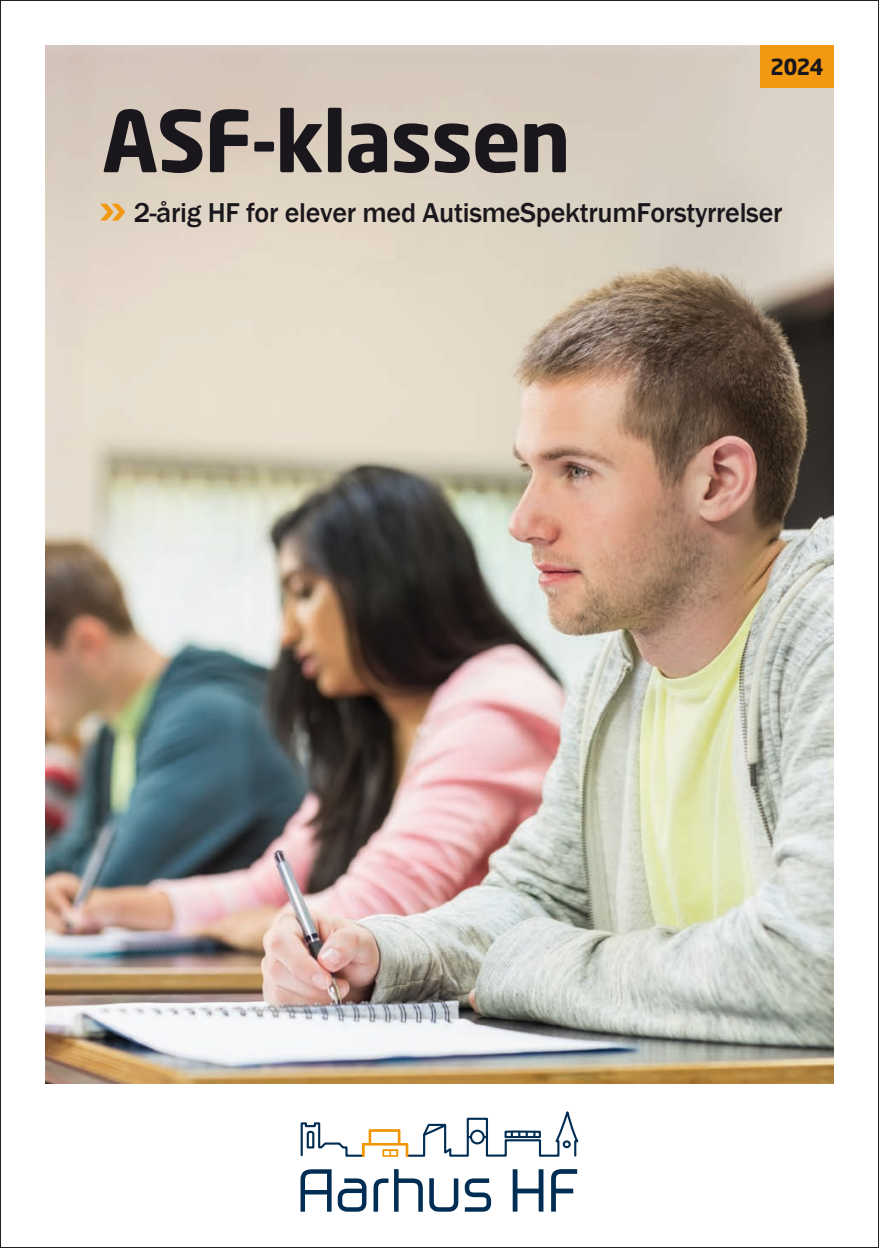
<style>
.page{position:relative;width:879px;height:1248px;background:#fff}
.page>*{position:absolute;margin:0;border:0;box-sizing:border-box;transform-origin:0 0}
.t1{font:700 84px "Neo Sans";letter-spacing:-.02em;color:#1a171c}
.t2{font:500 28px "Franklin Gothic";letter-spacing:-.01em;color:#1a171c}
.t3{font:700 22px "Neo Sans";color:#1a171c}
.s1{font-family:"Neo Sans";font-weight:700;font-size:38px;color:#f39911}
</style>
<div class="page">
<img style="left:45px;top:45px;width:788px;height:1038px">
<div style="left:760px;top:45px;width:73px;height:43px;background:#f39911"></div>
<svg style="left:338px;top:1178px;width:28px;height:33px"></svg>
<svg style="left:373px;top:1178px;width:15px;height:33px"></svg>
<svg style="left:394px;top:1169px;width:29px;height:42px"></svg>
<svg style="left:300px;top:1169px;width:32px;height:42px"></svg>
<svg style="left:465px;top:1178px;width:26px;height:33px"></svg>
<svg style="left:429px;top:1178px;width:29px;height:33px"></svg>
<svg style="left:551px;top:1169px;width:26px;height:42px"></svg>
<svg style="left:513px;top:1169px;width:30px;height:42px"></svg>
<svg style="left:300px;top:1112px;width:279px;height:45px"></svg>
<p class="t1" style="left:102px;top:87px;width:470px">ASF-klassen</p>
<p class="t3" style="left:770px;top:53px;width:55px">2024</p>
<p class="t2" style="left:99px;top:195px;width:684px"><span class="s1">»</span> 2-årig HF for elever med AutismeSpektrumForstyrrelser</p>
</div>
